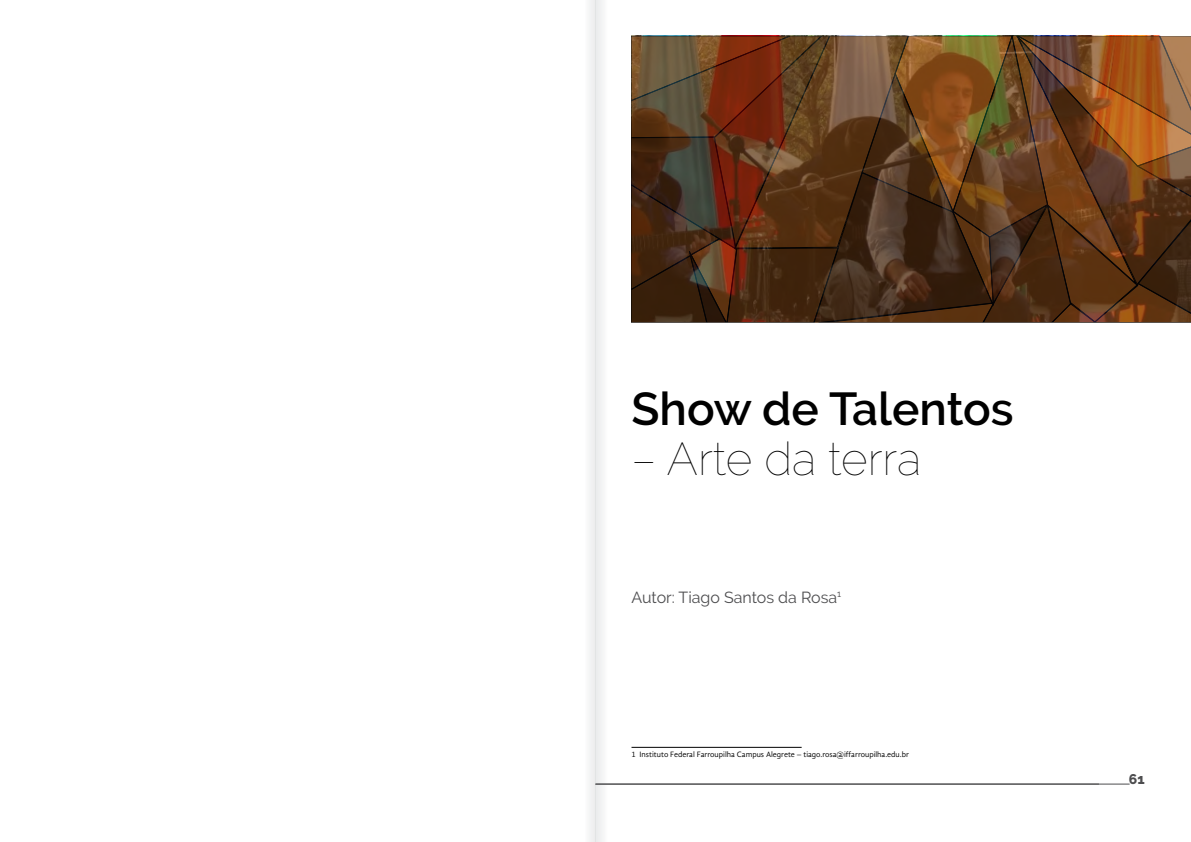
<style>
.page{position:relative;width:1191px;height:842px;background:#fff}
.page>*{position:absolute;margin:0;border:0;box-sizing:border-box;transform-origin:0 0}
.t1{font:600 46px "Raleway";color:#000}
.t2{font:100 46px "Raleway";color:#000}
.t3{font:16px "Raleway";color:#4d4d4f}
.t4{font:800 14px "Raleway";color:#4d4d4f}
.t5{font:8px "Gandhi Sans";color:#000}
</style>
<div class="page">
<div style="left:584px;top:0;width:11px;height:842px;background:#f4f5f5"></div>
<div style="left:595px;top:0;width:12px;height:842px;background:#f1f1f2"></div>
<hr style="left:596px;top:784px;width:533px;height:1px;background:#4d4d4f">
<hr style="left:631px;top:747px;width:170px;height:1px;background:#000">
<svg style="left:631px;top:36px;width:560px;height:286px;background:#5d381b"></svg>
<h1 class="t1" style="left:631px;top:382px;width:383px">Show de Talentos</h1>
<h1 class="t2" style="left:631px;top:431px;width:291px">– Arte da terra</h1>
<h2 class="t3" style="left:631px;top:588px;width:211px">Autor: Tiago Santos da Rosa<sup>1</sup></h2>
<p class="t5" style="left:631px;top:750px;width:279px">1 Instituto Federal Farroupilha Campus Alegrete – tiago.rosa@iffarroupilha.edu.br</p>
<h3 class="t4" style="left:1129px;top:771px;width:17px">61</h3>
</div>
